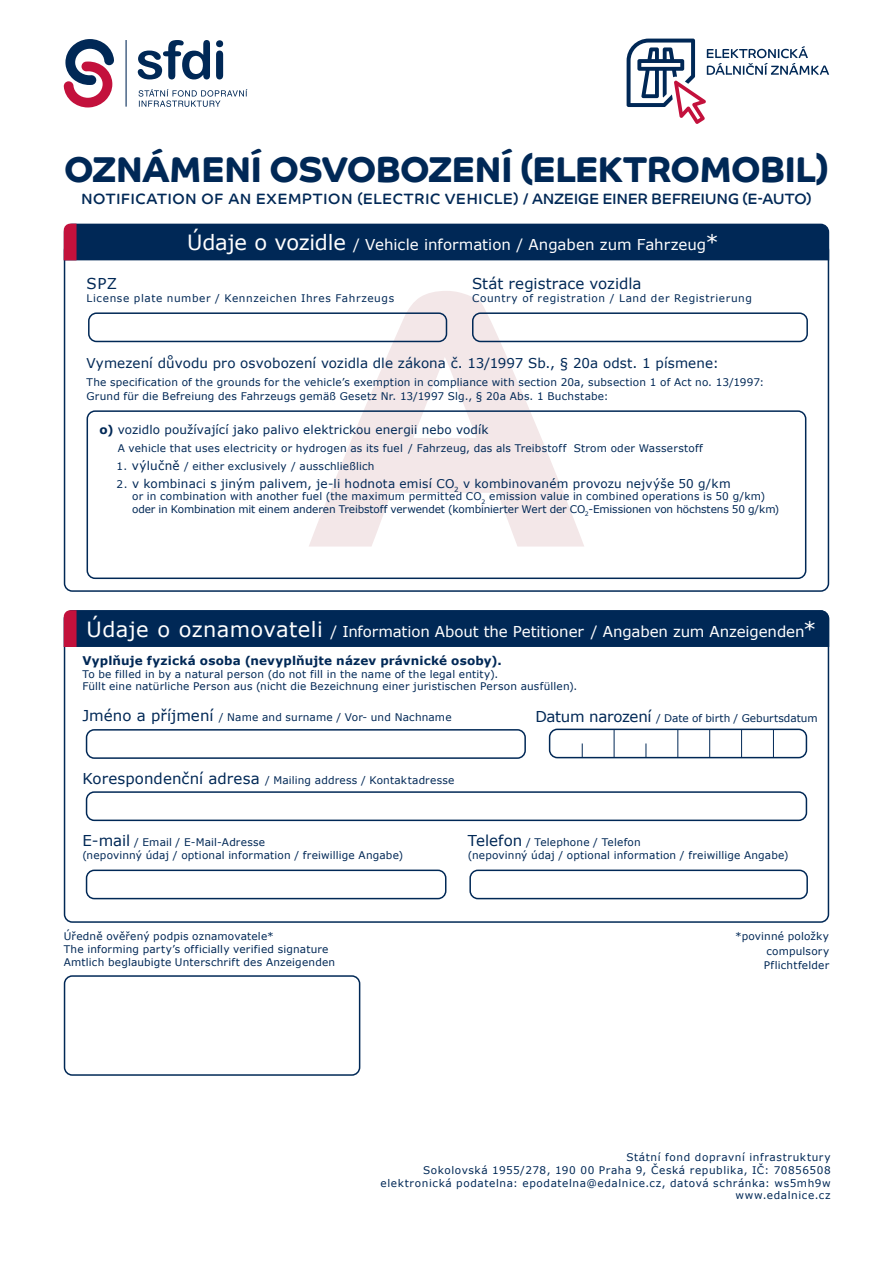
<style>
.page{position:relative;width:893px;height:1263px;background:#fff}
.page>*{position:absolute;margin:0;border:0;box-sizing:border-box;transform-origin:0 0}
.t1{font:700 36px "Co Headline";letter-spacing:-.015em;color:#002856}
.t2{font:15px "Verdana";letter-spacing:-.005em;color:#fff}
.t3{font:15px "Co Headline";letter-spacing:.05em;color:#002856}
.t4{font:15px "Verdana";letter-spacing:.005em;color:#002856}
.t5{font:13.5px "Verdana";letter-spacing:.005em;color:#002856}
.t6{font:12px "Verdana";letter-spacing:.01em;color:#002856}
.t7{font:700 12px "Verdana";letter-spacing:.015em;color:#002856}
.t8{font:10.5px/12.6px "Verdana";letter-spacing:.02em;color:#002856}
.t9{font:10.5px/12.6px "Verdana";color:#002856}
.t10{font:10.5px/12.6px "Verdana";letter-spacing:.055em;color:#002856;text-align:right}
.t11{font:10.5px "Verdana";letter-spacing:.06em;color:#002856}
.s1{font-size:21px}
.s2{font-weight:700}
.s3{font-size:12px}
.s4{font-size:10.5px}
.s5{font-size:15px}
</style>
<div class="page">
<svg style="left:309px;top:291px;width:275px;height:255px"></svg>
<svg style="left:64px;top:39px;width:50px;height:68px"></svg>
<hr style="left:126px;top:40px;width:1px;height:67px;background:#002856">
<svg style="left:139px;top:89px;width:109px;height:18px"></svg>
<svg style="left:138px;top:40px;width:85px;height:39px"></svg>
<svg style="left:627px;top:39px;width:202px;height:85px"></svg>
<div style="left:87px;top:410px;width:719px;height:169px;border:2px solid #002856;border-radius:8px"></div>
<div style="left:64px;top:224px;width:765px;height:36px;background:#002856"></div>
<div style="left:64px;top:975px;width:296px;height:101px;border:2px solid #002856;border-radius:8px"></div>
<div style="left:64px;top:610px;width:765px;height:37px;background:#002856"></div>
<div style="left:549px;top:729px;width:258px;height:29px;border:2px solid #002856;border-radius:8px"></div>
<svg style="left:582px;top:743px;width:1px;height:14px"></svg>
<svg style="left:614px;top:730px;width:1px;height:27px"></svg>
<svg style="left:646px;top:743px;width:1px;height:14px"></svg>
<svg style="left:677px;top:730px;width:1px;height:27px"></svg>
<svg style="left:709px;top:730px;width:1px;height:27px"></svg>
<svg style="left:741px;top:730px;width:1px;height:27px"></svg>
<svg style="left:773px;top:730px;width:1px;height:27px"></svg>
<div style="left:88px;top:312px;width:359px;height:30px;border:2px solid #002856;border-radius:8px"></div>
<div style="left:472px;top:312px;width:336px;height:30px;border:2px solid #002856;border-radius:8px"></div>
<div style="left:86px;top:729px;width:440px;height:30px;border:2px solid #002856;border-radius:8px"></div>
<div style="left:86px;top:791px;width:721px;height:30px;border:2px solid #002856;border-radius:8px"></div>
<div style="left:86px;top:869px;width:360px;height:30px;border:2px solid #002856;border-radius:8px"></div>
<div style="left:469px;top:869px;width:339px;height:30px;border:2px solid #002856;border-radius:8px"></div>
<h1 class="t1" style="left:64px;top:148px;width:766px">OZNÁMENÍ OSVOBOZENÍ (ELEKTROMOBIL)</h1>
<h2 class="t3" style="left:81px;top:190px;width:732px">NOTIFICATION OF AN EXEMPTION (ELECTRIC VEHICLE) / ANZEIGE EINER BEFREIUNG (E-AUTO)</h2>
<h2 class="t2" style="left:187px;top:235px;width:533px"><span class="s1">Údaje o vozidle</span> / Vehicle information / Angaben zum Fahrzeug<span class="s1">*</span></h2>
<h2 class="t4" style="left:87px;top:274px;width:32px">SPZ</h2>
<p class="t10" style="left:87px;top:292px;width:309px">License plate number / Kennzeichen Ihres Fahrzeugs</p>
<h2 class="t4" style="left:472px;top:274px;width:171px">Stát registrace vozidla</h2>
<p class="t11" style="left:472px;top:291px;width:281px">Country of registration / Land der Registrierung</p>
<p class="t5" style="left:87px;top:354px;width:634px">Vymezení důvodu pro osvobození vozidla dle zákona č. 13/1997 Sb., § 20a odst. 1 písmene:</p>
<p class="t8" style="left:87px;top:375px;width:679px;line-height:14.4px">The specification of the grounds for the vehicle’s exemption in compliance with section 20a, subsection 1 of Act no. 13/1997:<br>Grund für die Befreiung des Fahrzeugs gemäß Gesetz Nr. 13/1997 Slg., § 20a Abs. 1 Buchstabe:</p>
<p class="t6" style="left:100px;top:422px;width:391px"><span class="s2">o)</span> vozidlo používající jako palivo elektrickou energii nebo vodík</p>
<p class="t8" style="left:118px;top:442px;width:587px">A vehicle that uses electricity or hydrogen as its fuel / Fahrzeug, das als Treibstoff Strom oder Wasserstoff</p>
<p class="t8" style="left:117px;top:460px;width:259px">1. <span class="s3">výlučně</span> / either exclusively / ausschließlich</p>
<p class="t6" style="left:117px;top:476px;width:616px"><span class="s4">2.</span> v kombinaci s jiným palivem, je-li hodnota emisí CO<sub>2</sub> v kombinovaném provozu nejvýše 50 g/km</p>
<p class="t9" style="left:132px;top:490px;width:649px">or in combination with another fuel (the maximum permitted CO<sub>2</sub> emission value in combined operations is 50 g/km) oder in Kombination mit einem anderen Treibstoff verwendet (kombinierter Wert der CO<sub>2</sub>-Emissionen von höchstens 50 g/km)</p>
<h2 class="t2" style="left:87px;top:622px;width:731px"><span class="s1">Údaje o oznamovateli</span> / Information About the Petitioner / Angaben zum Anzeigenden<span class="s1">*</span></h2>
<p class="t7" style="left:82px;top:653px;width:421px">Vyplňuje fyzická osoba (nevyplňujte název právnické osoby).</p>
<p class="t8" style="left:82px;top:668px;width:496px">To be filled in by a natural person (do not fill in the name of the legal entity).<br>Füllt eine natürliche Person aus (nicht die Bezeichnung einer juristischen Person ausfüllen).</p>
<p class="t8" style="left:82px;top:710px;width:371px"><span class="s5">Jméno a příjmení</span> / Name and surname / Vor- und Nachname</p>
<p class="t8" style="left:82px;top:774px;width:373px"><span class="s5">Korespondenční adresa</span> / Mailing address / Kontaktadresse</p>
<p class="t9" style="left:535px;top:712px;width:284px"><span class="s5">Datum narození</span> / Date of birth / Geburtsdatum</p>
<p class="t8" style="left:82px;top:836px;width:322px"><span class="s5">E-mail</span> / Email / E-Mail-Adresse<br>(nepovinný údaj / optional information / freiwillige Angabe)</p>
<p class="t8" style="left:468px;top:836px;width:322px"><span class="s5">Telefon</span> / Telephone / Telefon<br>(nepovinný údaj / optional information / freiwillige Angabe)</p>
<p class="t8" style="left:64px;top:930px;width:273px">Úředně ověřený podpis oznamovatele*<br>The informing party’s officially verified signature<br>Amtlich beglaubigte Unterschrift des Anzeigenden</p>
<p class="t8" style="left:764px;top:929px;width:67px;line-height:14.4px;text-align:justify;text-indent:-29px">*povinné položky compulsory Pflichtfelder</p>
<p class="t10" style="left:380px;top:1151px;width:452px">Státní fond dopravní infrastruktury<br>Sokolovská 1955/278, 190 00 Praha 9, Česká republika, IČ: 70856508 elektronická podatelna: epodatelna@edalnice.cz, datová schránka: ws5mh9w www.edalnice.cz</p>
</div>
